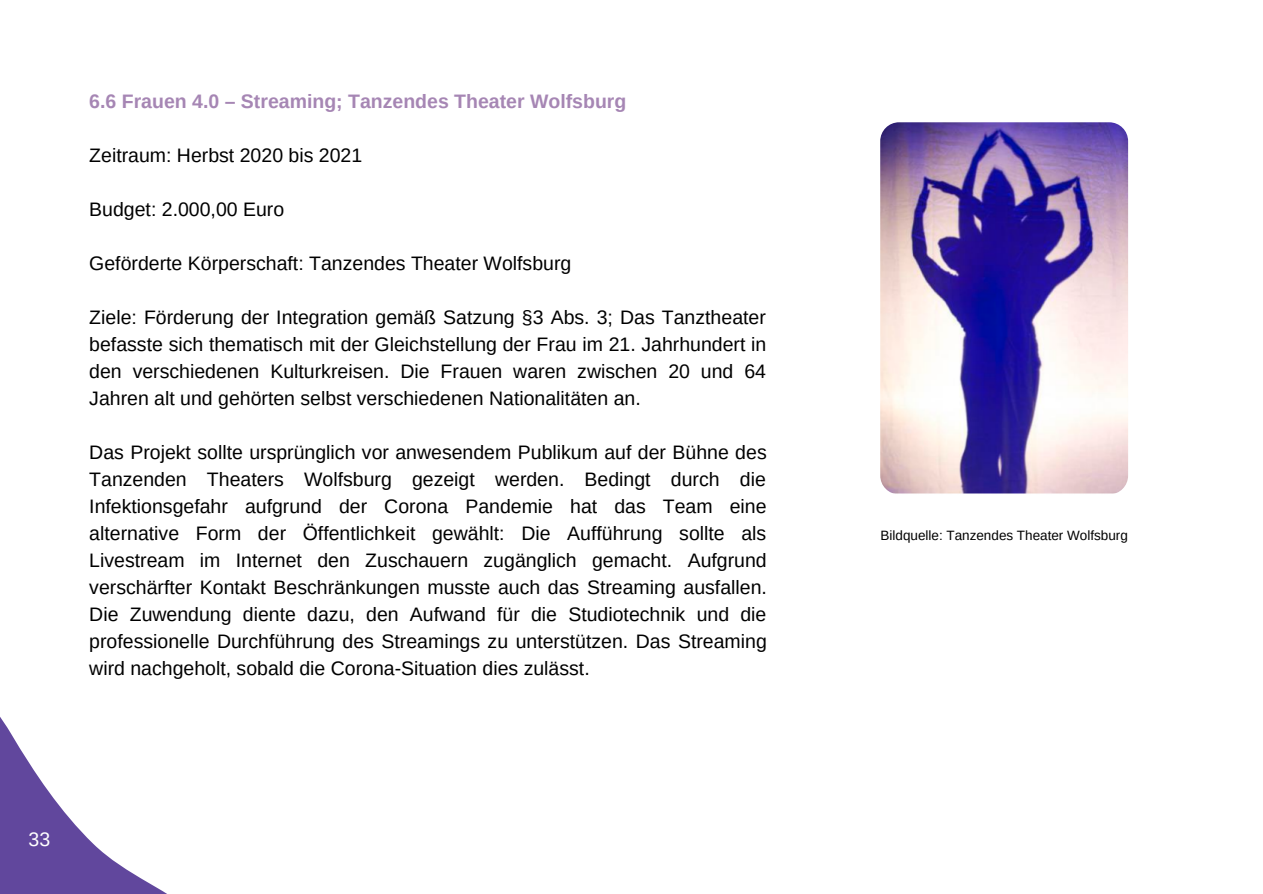
<style>
.page{position:relative;width:1263px;height:894px;background:#fff}
.page>*{position:absolute;margin:0;border:0;box-sizing:border-box;transform-origin:0 0}
.t1{font:19.5px/27px "Arimo";color:#000;text-align:justify}
.t2{font:700 19.5px "Arimo";color:#a686b4}
.t3{font:19.5px "Arimo";color:#fff}
.t4{font:13.5px "Arimo";color:#000}
</style>
<div class="page">
<img style="left:880px;top:122px;width:248px;height:372px;border-radius:19px">
<svg style="left:0;top:717px;width:166px;height:176px"></svg>
<p class="t2" style="left:89px;top:90px;width:539px">6.6 Frauen 4.0 – Streaming; Tanzendes Theater Wolfsburg</p>
<p class="t1" style="left:89px;top:141px;width:274px">Zeitraum: Herbst 2020 bis 2021</p>
<p class="t1" style="left:89px;top:195px;width:197px">Budget: 2.000,00 Euro</p>
<p class="t1" style="left:89px;top:249px;width:484px">Geförderte Körperschaft: Tanzendes Theater Wolfsburg</p>
<p class="t1" style="left:89px;top:303px;width:679px">Ziele: Förderung der Integration gemäß Satzung §3 Abs. 3; Das Tanztheater befasste sich thematisch mit der Gleichstellung der Frau im 21. Jahrhundert in den verschiedenen Kulturkreisen. Die Frauen waren zwischen 20 und 64<br>Jahren alt und gehörten selbst verschiedenen Nationalitäten an.</p>
<p class="t1" style="left:89px;top:438px;width:679px">Das Projekt sollte ursprünglich vor anwesendem Publikum auf der Bühne des Tanzenden Theaters Wolfsburg gezeigt werden. Bedingt durch die Infektionsgefahr aufgrund der Corona Pandemie hat das Team eine alternative Form der Öffentlichkeit gewählt: Die Aufführung sollte als Livestream im Internet den Zuschauern zugänglich gemacht. Aufgrund verschärfter Kontakt Beschränkungen musste auch das Streaming ausfallen.<br>Die Zuwendung diente dazu, den Aufwand für die Studiotechnik und die professionelle Durchführung des Streamings zu unterstützen. Das Streaming wird nachgeholt, sobald die Corona-Situation dies zulässt.</p>
<p class="t3" style="left:29px;top:827px;width:23px">33</p>
<p class="t4" style="left:880px;top:527px;width:249px">Bildquelle: Tanzendes Theater Wolfsburg</p>
</div>
